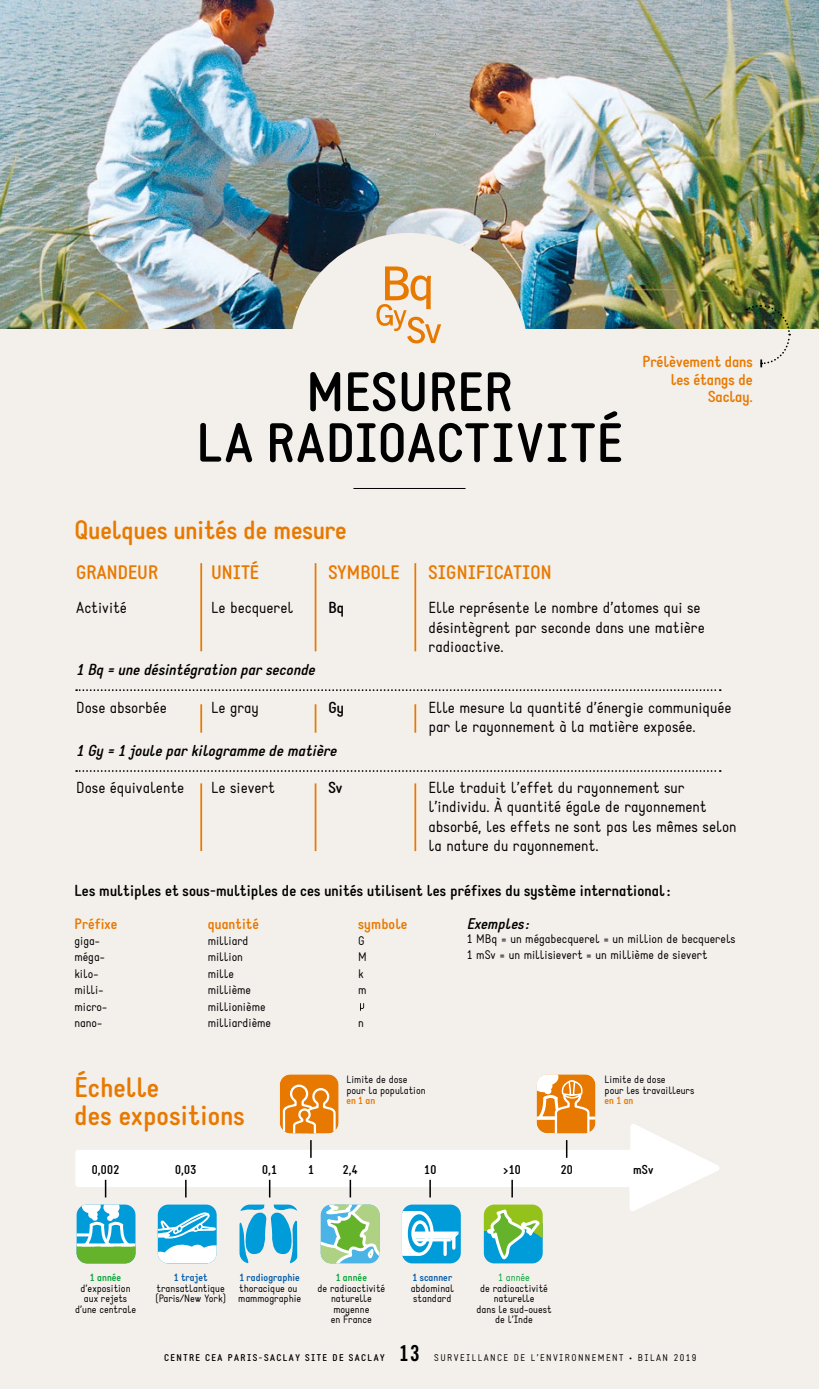
<style>
.page{position:relative;width:819px;height:1389px;background:#f3efeb}
.page>*{position:absolute;margin:0;border:0;box-sizing:border-box;transform-origin:0 0}
.t1{font:700 54.25px/50.9px "Static";letter-spacing:.02em;color:#000;text-align:center}
.t2{font:700 28px/28px "Static";color:#e87900}
.t3{font:700 26.25px "Static";letter-spacing:-.01em;color:#e87900}
.t4{font:700 condensed 21.88px "News Gothic BT";color:#000}
.t5{font:700 19.25px "Static";color:#e87900}
.t6{font:15.75px/19.2px "Static";color:#000}
.t7{font:700 15.75px "Static";color:#000}
.t8{font:italic 700 15.75px "Static";color:#000}
.t9{font:700 15.75px/17.5px "Static";letter-spacing:-.01em;color:#e87900;text-align:right}
.t10{font:italic 700 15.22px "Static";color:#000}
.t11{font:700 14.88px "Static";color:#e87900}
.t12{font:700 12.78px "Static";letter-spacing:.015em;color:#000}
.t13{font:12.25px/16.4px "Static";color:#000}
.t14{font:10.5px/10.5px "Static";color:#000}
.t15{font:700 10.5px "Static";color:#005ba9}
.t16{font:700 10.5px "Static";color:#05a535}
.t17{font:700 10.5px "Static";color:#e87900}
.t18{font:10.5px "Static";color:#05a535}
.t19{font:9.62px "Static";letter-spacing:.15em;color:#000}
.t20{font:700 9.62px "Static";letter-spacing:.15em;color:#000}
</style>
<div class="page">
<svg style="left:76px;top:1218px;width:60px;height:45px;background:#5dbaa5"></svg>
<svg style="left:158px;top:1218px;width:59px;height:45px;background:#82cdec"></svg>
<svg style="left:239px;top:1218px;width:58px;height:45px"></svg>
<svg style="left:321px;top:1218px;width:58px;height:45px;background:#92cba0"></svg>
<div style="left:402px;top:1205px;width:59px;height:58px;background:#009bd9;border-radius:11px"></div>
<svg style="left:484px;top:1218px;width:58px;height:45px;background:#56b7a4"></svg>
<svg style="left:402px;top:1218px;width:56px;height:38px"></svg>
<svg style="left:443px;top:1241px;width:4px;height:13px"></svg>
<hr style="left:452px;top:1234px;width:3px;height:14px;background:#fff">
<svg style="left:280px;top:1074px;width:58px;height:43px;background:#eb912f"></svg>
<svg style="left:536px;top:1074px;width:59px;height:43px;background:#eea453"></svg>
<svg style="left:75px;top:1117px;width:644px;height:101px"></svg>
<svg style="left:105px;top:1180px;width:1px;height:17px"></svg>
<svg style="left:310px;top:1140px;width:1px;height:18px"></svg>
<svg style="left:185px;top:1180px;width:1px;height:17px"></svg>
<svg style="left:566px;top:1140px;width:1px;height:18px"></svg>
<svg style="left:269px;top:1180px;width:1px;height:17px"></svg>
<svg style="left:349px;top:1180px;width:2px;height:17px"></svg>
<svg style="left:429px;top:1180px;width:2px;height:17px"></svg>
<svg style="left:511px;top:1180px;width:2px;height:17px"></svg>
<img style="left:0;top:0;width:819px;height:328px">
<div style="left:290px;top:233px;width:237px;height:237px;background:#f3efeb;border-radius:50%"></div>
<hr style="left:353px;top:488px;width:112px;height:1px;background:#000">
<hr style="left:200px;top:563px;width:2px;height:88px;background:#e87900">
<hr style="left:200px;top:704px;width:2px;height:29px;background:#e87900">
<hr style="left:200px;top:783px;width:2px;height:68px;background:#e87900">
<hr style="left:314px;top:563px;width:2px;height:88px;background:#e87900">
<hr style="left:314px;top:704px;width:2px;height:29px;background:#e87900">
<hr style="left:314px;top:783px;width:2px;height:68px;background:#e87900">
<hr style="left:414px;top:563px;width:2px;height:88px;background:#e87900">
<hr style="left:414px;top:704px;width:2px;height:29px;background:#e87900">
<hr style="left:414px;top:783px;width:2px;height:68px;background:#e87900">
<svg style="left:376px;top:266px;width:65px;height:77px"></svg>
<img style="left:745px;top:304px;width:45px;height:63px">
<svg style="left:76px;top:689px;width:644px;height:2px"></svg>
<svg style="left:76px;top:770px;width:644px;height:2px"></svg>
<svg style="left:360px;top:1003px;width:4px;height:8px"></svg>
<h1 class="t1" style="left:196px;top:368px;width:427px">MESURER<br>LA RADIOACTIVITÉ</h1>
<p class="t9" style="left:642px;top:353px;width:112px">Prélèvement dans les étangs de<br>Saclay.</p>
<h3 class="t3" style="left:74px;top:514px;width:274px">Quelques unités de mesure</h3>
<p class="t5" style="left:76px;top:561px;width:83px">GRANDEUR</p>
<p class="t5" style="left:211px;top:561px;width:50px">UNITÉ</p>
<p class="t5" style="left:328px;top:561px;width:73px">SYMBOLE</p>
<p class="t5" style="left:428px;top:561px;width:125px">SIGNIFICATION</p>
<p class="t6" style="left:76px;top:599px;width:52px">Activité</p>
<p class="t6" style="left:211px;top:599px;width:84px">Le becquerel</p>
<p class="t7" style="left:328px;top:599px;width:18px">Bq</p>
<p class="t6" style="left:428px;top:599px;width:277px">Elle représente le nombre d’atomes qui se désintègrent par seconde dans une matière radioactive.</p>
<p class="t8" style="left:76px;top:660px;width:240px">1 Bq = une désintégration par seconde</p>
<p class="t6" style="left:76px;top:698px;width:92px">Dose absorbée</p>
<p class="t6" style="left:211px;top:698px;width:49px">Le gray</p>
<p class="t7" style="left:328px;top:698px;width:17px">Gy</p>
<p class="t6" style="left:428px;top:698px;width:304px">Elle mesure la quantité d’énergie communiquée par le rayonnement à la matière exposée.</p>
<p class="t8" style="left:76px;top:741px;width:262px">1 Gy = 1 joule par kilogramme de matière</p>
<p class="t6" style="left:76px;top:778px;width:109px">Dose équivalente</p>
<p class="t6" style="left:211px;top:778px;width:66px">Le sievert</p>
<p class="t7" style="left:328px;top:778px;width:16px">Sv</p>
<p class="t6" style="left:428px;top:778px;width:309px">Elle traduit l’effet du rayonnement sur l’individu. À quantité égale de rayonnement absorbé, les effets ne sont pas les mêmes selon la nature du rayonnement.</p>
<p class="t7" style="left:74px;top:881px;width:597px">Les multiples et sous-multiples de ces unités utilisent les préfixes du système international:</p>
<p class="t11" style="left:74px;top:914px;width:45px">Préfixe</p>
<p class="t11" style="left:208px;top:914px;width:53px">quantité</p>
<p class="t11" style="left:358px;top:914px;width:51px">symbole</p>
<p class="t13" style="left:74px;top:933px;width:27px">giga-</p>
<p class="t13" style="left:208px;top:933px;width:42px">milliard</p>
<p class="t13" style="left:358px;top:933px;width:8px">G</p>
<p class="t13" style="left:74px;top:949px;width:32px">méga-</p>
<p class="t13" style="left:208px;top:949px;width:37px">million</p>
<p class="t13" style="left:358px;top:949px;width:10px">M</p>
<p class="t13" style="left:74px;top:966px;width:25px">kilo-</p>
<p class="t13" style="left:208px;top:966px;width:28px">mille</p>
<p class="t13" style="left:358px;top:966px;width:7px">k</p>
<p class="t13" style="left:74px;top:982px;width:31px">milli-</p>
<p class="t13" style="left:208px;top:982px;width:45px">millième</p>
<p class="t13" style="left:358px;top:982px;width:10px">m</p>
<p class="t13" style="left:74px;top:999px;width:34px">micro-</p>
<p class="t13" style="left:208px;top:999px;width:59px">millionième</p>
<p class="t13" style="left:74px;top:1015px;width:29px">nano-</p>
<p class="t13" style="left:208px;top:1015px;width:65px">milliardième</p>
<p class="t13" style="left:358px;top:1015px;width:7px">n</p>
<p class="t10" style="left:467px;top:914px;width:63px">Exemples :</p>
<p class="t13" style="left:467px;top:930px;width:270px">1 MBq = un mégabecquerel = un million de becquerels<br>1 mSv = un millisievert = un millième de sievert</p>
<h2 class="t2" style="left:74px;top:1074px;width:172px">Échelle<br>des expositions</h2>
<p class="t14" style="left:346px;top:1075px;width:81px">Limite de dose pour la population</p>
<p class="t17" style="left:346px;top:1094px;width:30px">en 1 an</p>
<p class="t14" style="left:604px;top:1075px;width:91px">Limite de dose<br>pour les travailleurs</p>
<p class="t17" style="left:604px;top:1094px;width:30px">en 1 an</p>
<p class="t12" style="left:92px;top:1162px;width:29px">0,002</p>
<p class="t12" style="left:175px;top:1162px;width:23px">0,03</p>
<p class="t12" style="left:262px;top:1162px;width:17px">0,1</p>
<p class="t12" style="left:308px;top:1162px;width:8px">1</p>
<p class="t12" style="left:343px;top:1162px;width:17px">2,4</p>
<p class="t12" style="left:424px;top:1162px;width:14px">10</p>
<p class="t12" style="left:503px;top:1162px;width:19px">&gt;10</p>
<p class="t12" style="left:560px;top:1162px;width:14px">20</p>
<p class="t12" style="left:633px;top:1162px;width:22px">mSv</p>
<p class="t16" style="left:90px;top:1271px;width:33px">1 année</p>
<p class="t14" style="left:75px;top:1283px;width:63px;text-align:center">d’exposition aux rejets d’une centrale</p>
<p class="t15" style="left:174px;top:1271px;width:35px">1 trajet</p>
<p class="t14" style="left:155px;top:1283px;width:72px">transatlantique (Paris/New York)</p>
<p class="t15" style="left:239px;top:1271px;width:62px">1 radiographie</p>
<p class="t14" style="left:238px;top:1283px;width:64px">thoracique ou mammographie</p>
<p class="t16" style="left:335px;top:1271px;width:33px">1 année</p>
<p class="t14" style="left:317px;top:1283px;width:69px;text-align:center">de radioactivité naturelle moyenne<br>en France</p>
<p class="t15" style="left:412px;top:1271px;width:41px">1 scanner</p>
<p class="t14" style="left:410px;top:1283px;width:45px">abdominal standard</p>
<p class="t18" style="left:498px;top:1271px;width:33px">1 année</p>
<p class="t14" style="left:476px;top:1283px;width:77px;text-align:center">de radioactivité naturelle<br>dans le sud-ouest de l’Inde</p>
<p class="t20" style="left:164px;top:1352px;width:222px">CENTRE CEA PARIS-SACLAY SITE DE SACLAY</p>
<h3 class="t4" style="left:399px;top:1339px;width:21px">13</h3>
<p class="t19" style="left:434px;top:1352px;width:263px">SURVEILLANCE DE L’ENVIRONNEMENT • BILAN 2019</p>
</div>
